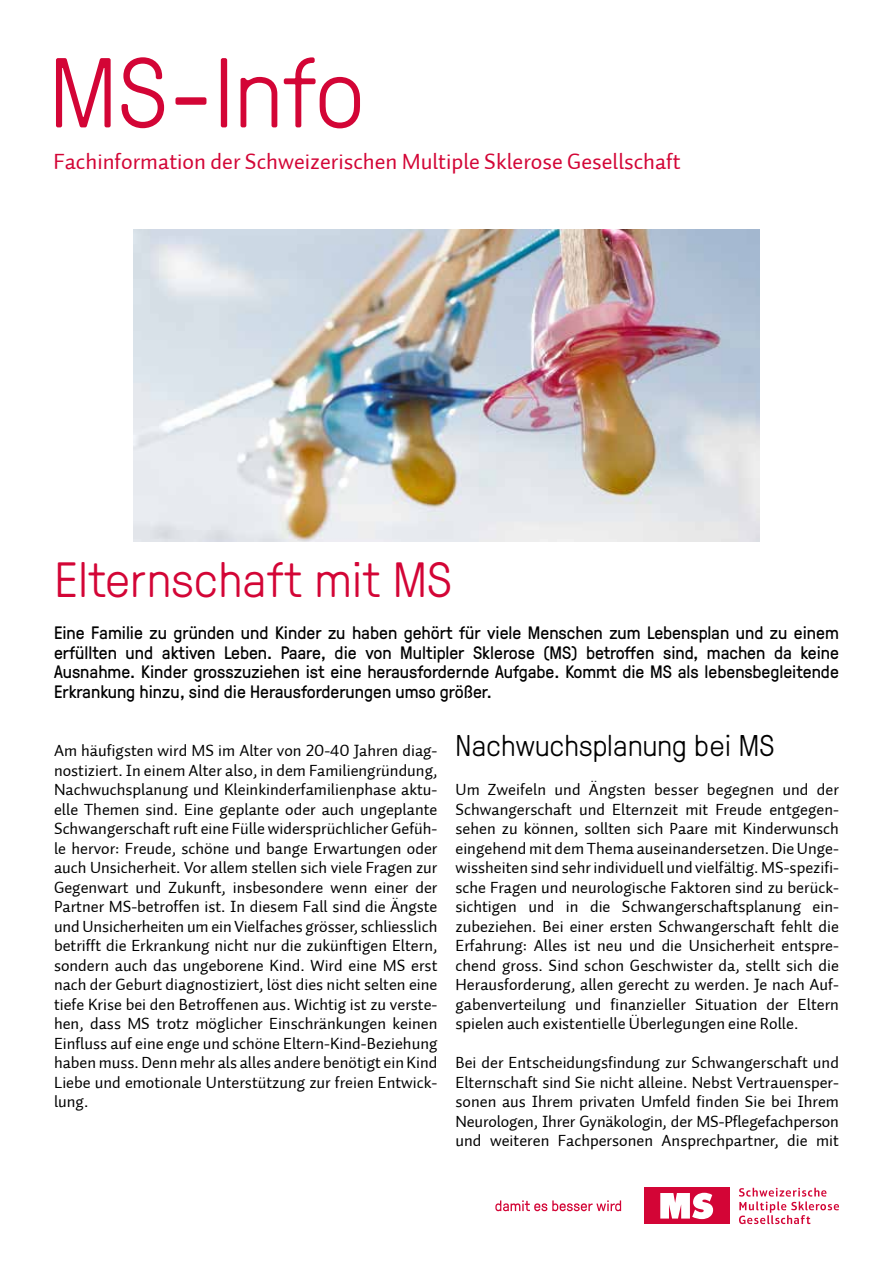
<style>
.page{position:relative;width:893px;height:1263px;background:#fff}
.page>*{position:absolute;margin:0;border:0;box-sizing:border-box;transform-origin:0 0}
.t1{font:300 99px "GT Pressura";letter-spacing:.01em;color:#d30536}
.t2{font:300 49.5px "GT Pressura";letter-spacing:.01em;color:#d30536}
.t3{font:300 30px "GT Pressura";letter-spacing:.01em;color:#000}
.t4{font:22.5px "Auto 2 Regular LF";color:#d30536}
.t5{font:18px/19.5px "GT Pressura";color:#000;text-align:justify}
.t6{font:16.5px/19.5px "Auto 2 Regular LF";color:#000;text-align:justify}
</style>
<div class="page">
<div style="left:644px;top:1188px;width:86px;height:36px;background:#d30536"></div>
<svg style="left:660px;top:1193px;width:53px;height:26px"></svg>
<svg style="left:739px;top:1188px;width:100px;height:36px"></svg>
<svg style="left:495px;top:1200px;width:126px;height:11px"></svg>
<img style="left:134px;top:230px;width:625px;height:312px">
<h1 class="t1" style="left:50px;top:22px;width:317px">MS-Info</h1>
<h3 class="t4" style="left:54px;top:148px;width:629px">Fachinformation der Schweizerischen Multiple Sklerose Gesellschaft</h3>
<h2 class="t2" style="left:55px;top:544px;width:399px">Elternschaft mit MS</h2>
<p class="t5" style="left:54px;top:622px;width:786px">Eine Familie zu gründen und Kinder zu haben gehört für viele Menschen zum Lebensplan und zu einem erfüllten und aktiven Leben. Paare, die von Multipler Sklerose (MS) betroffen sind, machen da keine Ausnahme. Kinder grosszuziehen ist eine herausfordernde Aufgabe. Kommt die MS als lebensbegleitende Erkrankung hinzu, sind die Herausforderungen umso größer.</p>
<p class="t6" style="left:54px;top:741px;width:385px">Am häufigsten wird MS im Alter von 20-40 Jahren diag&shy;nostiziert. In einem Alter also, in dem Familiengründung, Nachwuchsplanung und Kleinkinderfamilienphase aktu&shy;elle Themen sind. Eine geplante oder auch ungeplante Schwangerschaft ruft eine Fülle widersprüchlicher Gefüh&shy;le hervor: Freude, schöne und bange Erwartungen oder auch Unsicherheit. Vor allem stellen sich viele Fragen zur Gegenwart und Zukunft, insbesondere wenn einer der Partner MS-betroffen ist. In diesem Fall sind die Ängste und Unsicherheiten um ein Vielfaches grösser, schliesslich betrifft die Erkrankung nicht nur die zukünftigen Eltern, sondern auch das ungeborene Kind. Wird eine MS erst nach der Geburt diagnostiziert, löst dies nicht selten eine tiefe Krise bei den Betroffenen aus. Wichtig ist zu verste&shy;hen, dass MS trotz möglicher Einschränkungen keinen Einfluss auf eine enge und schöne Eltern-Kind-Beziehung haben muss. Denn mehr als alles andere benötigt ein Kind Liebe und emotionale Unterstützung zur freien Entwick&shy;lung.</p>
<h3 class="t3" style="left:455px;top:724px;width:320px">Nachwuchsplanung bei MS</h3>
<p class="t6" style="left:455px;top:780px;width:385px">Um Zweifeln und Ängsten besser begegnen und der Schwangerschaft und Elternzeit mit Freude entgegen&shy;sehen zu können, sollten sich Paare mit Kinderwunsch eingehend mit dem Thema auseinandersetzen. Die Unge&shy;wissheiten sind sehr individuell und vielfältig. MS-spezifi&shy;sche Fragen und neurologische Faktoren sind zu berück&shy;sichtigen und in die Schwangerschaftsplanung ein&shy;zubeziehen. Bei einer ersten Schwangerschaft fehlt die Erfahrung: Alles ist neu und die Unsicherheit entspre&shy;chend gross. Sind schon Geschwister da, stellt sich die Herausforderung, allen gerecht zu werden. Je nach Auf&shy;gabenverteilung und finanzieller Situation der Eltern spielen auch existentielle Überlegungen eine Rolle.</p>
<p class="t6" style="left:455px;top:1053px;width:385px">Bei der Entscheidungsfindung zur Schwangerschaft und Elternschaft sind Sie nicht alleine. Nebst Vertrauensper&shy;sonen aus Ihrem privaten Umfeld finden Sie bei Ihrem Neurologen, Ihrer Gynäkologin, der MS-Pflegefachperson und weiteren Fachpersonen Ansprechpartner, die mit</p>
</div>
